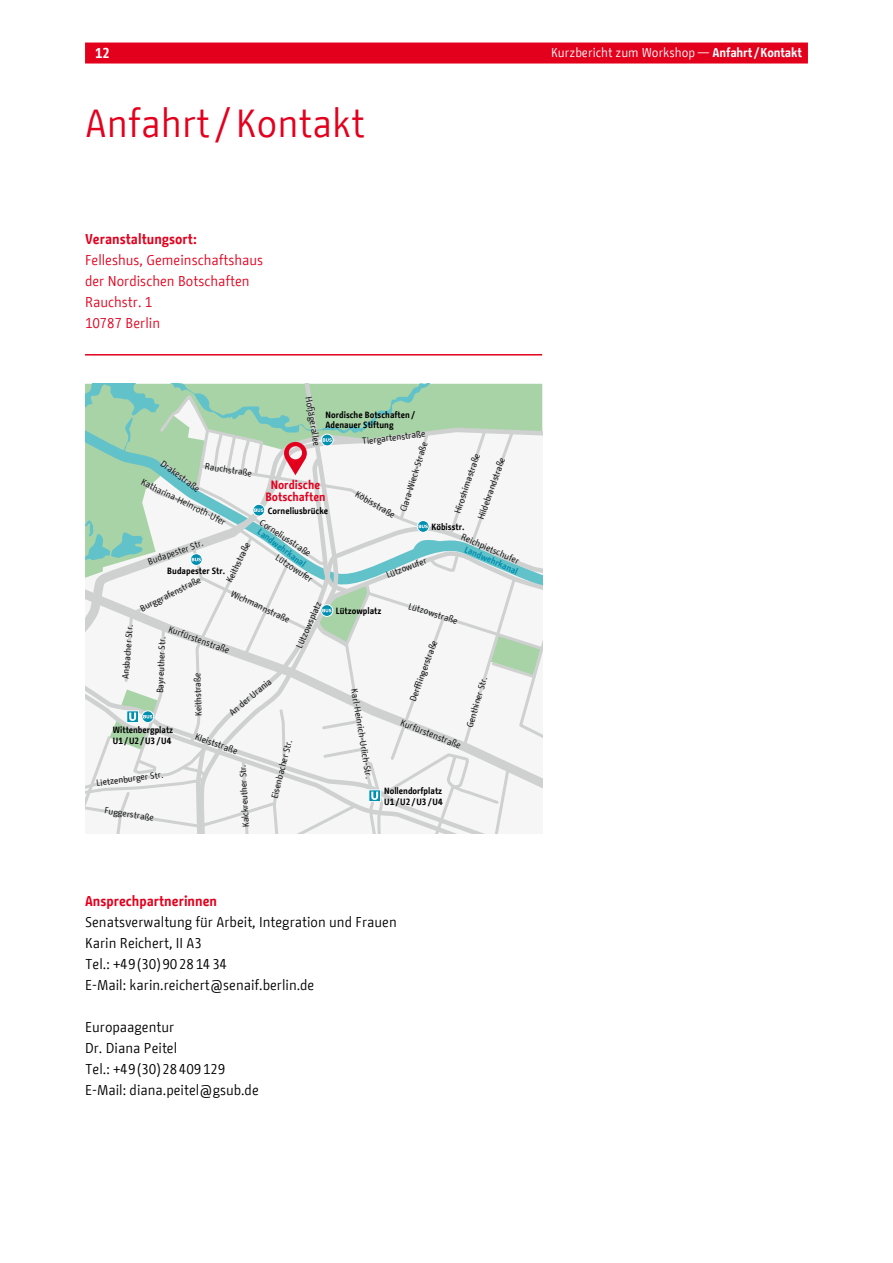
<style>
.page{position:relative;width:893px;height:1263px;background:#fff}
.page>*{position:absolute;margin:0;border:0;box-sizing:border-box;transform-origin:0 0}
.t1{font:39px "BMF Change";color:#e3001d}
.t2{font:14.25px/21px "BMF Change";color:#000}
.t3{font:14.25px/21px "BMF Change";color:#e3001d}
.t4{font:700 14.25px "BMF Change";color:#e3001d}
.t5{font:700 14.25px "BMF Change";color:#fff}
.t6{font:12.75px "BMF Change";color:#fff}
.t7{font:700 12px/12px "BMF Change";color:#e3001d;text-align:center}
.t8{font:9px "BMF Change";color:#000}
.t9{font:700 9px/10.5px "BMF Change";color:#000}
.t10{font:700 9px "BMF Change";color:#008faf}
.s1{font-weight:700}
</style>
<div class="page">
<div style="left:96px;top:43px;width:701px;height:21px;background:#e3001d"></div>
<hr style="left:85px;top:354px;width:457px;height:1px;background:#e3001d">
<svg style="left:85px;top:384px;width:457px;height:449px"></svg>
<h2 class="t5" style="left:95px;top:43px;width:16px">12</h2>
<h1 class="t1" style="left:85px;top:96px;width:281px">Anfahrt / Kontakt</h1>
<h3 class="t6" style="left:551px;top:44px;width:252px">Kurzbericht zum Workshop — <span class="s1">Anfahrt/Kontakt</span></h3>
<h2 class="t4" style="left:85px;top:229px;width:113px">Veranstaltungsort:</h2>
<p class="t3" style="left:85px;top:250px;width:180px">Felleshus, Gemeinschaftshaus der Nordischen Botschaften<br>Rauchstr. 1<br>10787 Berlin</p>
<p class="t8" style="left:315px;top:395px;width:52px;rotate:80deg">Hofj ägerallee</p>
<p class="t9" style="left:326px;top:409px;width:91px">Nordische Botschaften/<br>Adenauer Stiftung</p>
<p class="t8" style="left:361px;top:435px;width:65px;rotate:-7deg">Tiergartenstraße</p>
<p class="t8" style="left:397px;top:510px;width:74px;rotate:-73deg">Clara-Wieck-Straße</p>
<p class="t8" style="left:451px;top:511px;width:64px;rotate:-72deg">Hiroshimastraße</p>
<p class="t8" style="left:475px;top:517px;width:67px;rotate:-71deg">Hildebrandstraße</p>
<p class="t8" style="left:166px;top:457px;width:48px;rotate:37deg">Drakestraße</p>
<p class="t8" style="left:206px;top:460px;width:49px;rotate:9deg">Rauchstraße</p>
<p class="t8" style="left:145px;top:476px;width:94px;rotate:26deg">Katharina-Heinroth-Ufer</p>
<h3 class="t7" style="left:265px;top:479px;width:62px">Nordische<br>Botschaften</h3>
<p class="t8" style="left:359px;top:488px;width:46px;rotate:30deg">Köbisstraße</p>
<p class="t9" style="left:268px;top:505px;width:62px">Corneliusbrücke</p>
<p class="t8" style="left:264px;top:516px;width:61px;rotate:33deg">Corneliusstraße</p>
<p class="t9" style="left:431px;top:522px;width:35px">Köbisstr.</p>
<p class="t10" style="left:263px;top:525px;width:59px;rotate:37deg">Landwehrkanal</p>
<p class="t8" style="left:464px;top:531px;width:64px;rotate:23deg">Reichpietschufer</p>
<p class="t8" style="left:146px;top:556px;width:59px;rotate:-19deg">Budapester Str.</p>
<p class="t8" style="left:138px;top:603px;width:68px;rotate:-27deg">Burggrafenstraße</p>
<p class="t8" style="left:223px;top:579px;width:45px;rotate:-64deg">Keithstraße</p>
<p class="t10" style="left:467px;top:543px;width:59px;rotate:23deg">Landwehrkanal</p>
<p class="t8" style="left:280px;top:551px;width:44px;rotate:33deg">Lützowufer</p>
<p class="t8" style="left:384px;top:569px;width:44px;rotate:-21deg">Lützowufer</p>
<p class="t9" style="left:167px;top:566px;width:59px">Budapester Str.</p>
<p class="t8" style="left:234px;top:587px;width:66px;rotate:25deg">Wichmannstraße</p>
<p class="t8" style="left:293px;top:645px;width:51px;rotate:-66deg">Lützowsplatz</p>
<p class="t8" style="left:410px;top:600px;width:53px;rotate:17deg">Lützowstraße</p>
<p class="t8" style="left:407px;top:699px;width:66px;rotate:-70deg">Derffl ingerstraße</p>
<p class="t9" style="left:336px;top:606px;width:47px">Lützowplatz</p>
<p class="t8" style="left:119px;top:678px;width:56px;rotate:-85deg">Ansbacher Str.</p>
<p class="t8" style="left:171px;top:623px;width:66px;rotate:20deg">Kurfürstenstraße</p>
<p class="t8" style="left:154px;top:693px;width:59px;rotate:-88deg">Bayreuther Str.</p>
<p class="t8" style="left:192px;top:716px;width:45px;rotate:-92deg">Keithstraße</p>
<p class="t8" style="left:464px;top:726px;width:54px;rotate:-74deg">Genthiner Str.</p>
<p class="t8" style="left:226px;top:709px;width:53px;rotate:-40deg">An der Urania</p>
<p class="t8" style="left:360px;top:688px;width:92px;rotate:80deg">Karl-Heinrich-Urlich-Str.</p>
<p class="t8" style="left:403px;top:716px;width:66px;rotate:22deg">Kurfürstenstraße</p>
<p class="t9" style="left:113px;top:725px;width:62px">Wittenbergplatz<br>U1/U2/U3/U4</p>
<p class="t8" style="left:198px;top:730px;width:46px;rotate:20deg">Kleiststraße</p>
<p class="t8" style="left:268px;top:797px;width:62px;rotate:-76deg">Eisenbacher Str.</p>
<p class="t8" style="left:239px;top:828px;width:65px;rotate:-93deg">Kalckreuther Str.</p>
<p class="t8" style="left:96px;top:777px;width:69px;rotate:-8deg">Lietzenburger Str.</p>
<p class="t9" style="left:384px;top:786px;width:60px">Nollendorfplatz<br>U1/U2/U3/U4</p>
<p class="t8" style="left:106px;top:804px;width:51px;rotate:9deg">Fuggerstraße</p>
<h2 class="t4" style="left:85px;top:891px;width:134px">Ansprechpartnerinnen</h2>
<p class="t2" style="left:85px;top:911px;width:313px">Senatsverwaltung für Arbeit, Integration und Frauen Karin Reichert, II A3<br>Tel.: +49 (30) 90 28 14 34<br>E-Mail: karin.reichert@senaif.berlin.de</p>
<p class="t2" style="left:85px;top:1016px;width:175px">Europaagentur<br>Dr. Diana Peitel<br>Tel.: +49 (30) 28 409 129<br>E-Mail: diana.peitel@gsub.de</p>
</div>
